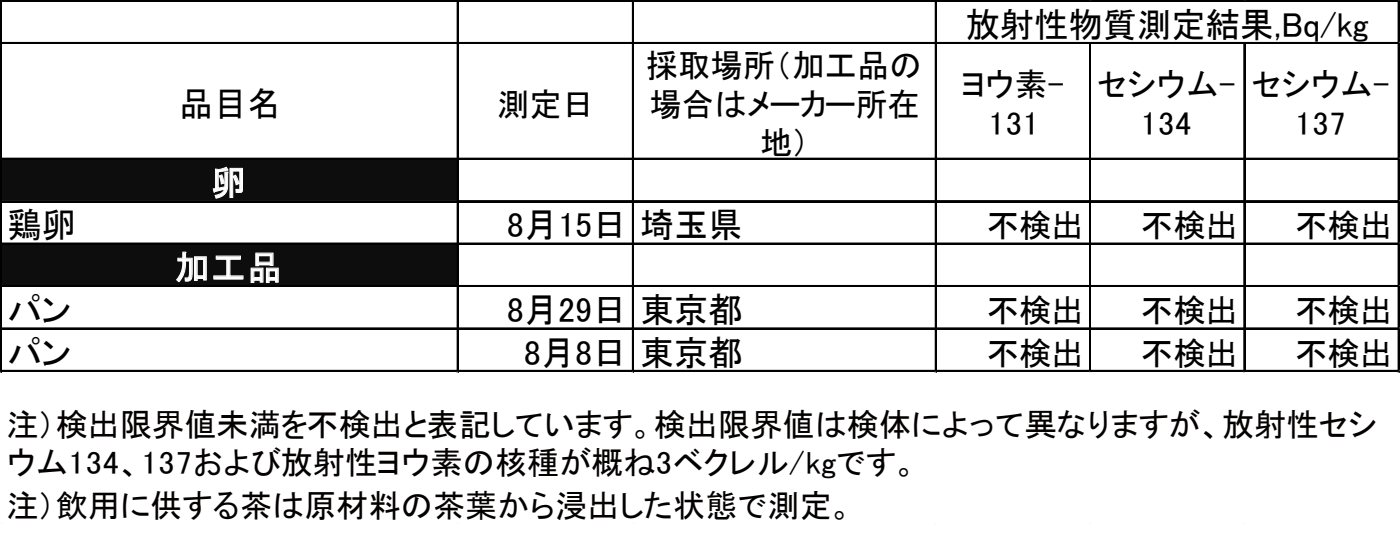
<style>
.page{position:relative;width:1400px;height:560px;background:#fff}
.page>*{position:absolute;margin:0;border:0;box-sizing:border-box;transform-origin:0 0}
.t1{font:34.8px "MS P Gothic";color:#000}
.t2{font:34.8px "MS P Gothic";color:#fff}
.t3{font:32.8px/38.6px "MS P Gothic";color:#000;text-align:center}
.t4{font:32.2px/38.6px "MS P Gothic";color:#040000}
</style>
<div class="page">
<div style="left:2px;top:158px;width:457px;height:45px;background:#0d0d0d"></div>
<div style="left:2px;top:243px;width:457px;height:44px;background:#0d0d0d"></div>
<svg style="left:212px;top:166px;width:31px;height:33px"></svg>
<svg style="left:176px;top:251px;width:31px;height:32px"></svg>
<svg style="left:213px;top:255px;width:31px;height:25px"></svg>
<svg style="left:250px;top:252px;width:29px;height:31px"></svg>
<hr style="left:2px;top:0;width:1398px;height:2px;background:#000">
<hr style="left:2px;top:42px;width:1398px;height:2px;background:#000">
<hr style="left:2px;top:158px;width:1398px;height:2px;background:#000">
<hr style="left:2px;top:200px;width:1398px;height:1px;background:#000">
<hr style="left:2px;top:201px;width:1398px;height:2px;background:#000">
<hr style="left:2px;top:243px;width:1398px;height:2px;background:#000">
<hr style="left:2px;top:285px;width:1398px;height:2px;background:#000">
<hr style="left:2px;top:328px;width:1398px;height:2px;background:#000">
<hr style="left:0;top:0;width:2px;height:372px;background:#000">
<hr style="left:457px;top:2px;width:2px;height:370px;background:#000">
<hr style="left:632px;top:2px;width:2px;height:370px;background:#000">
<hr style="left:935px;top:2px;width:2px;height:370px;background:#000">
<hr style="left:1089px;top:44px;width:1px;height:328px;background:#000">
<hr style="left:1090px;top:44px;width:1px;height:328px;background:#000">
<hr style="left:1243px;top:44px;width:1px;height:328px;background:#000">
<hr style="left:1244px;top:44px;width:2px;height:328px;background:#000">
<hr style="left:2px;top:370px;width:1398px;height:2px;background:#000">
<hr style="left:1398px;top:2px;width:2px;height:370px;background:#000">
<p class="t1" style="left:179px;top:86px;width:104px">品目名</p>
<p class="t3" style="left:497px;top:85px;width:99px">測定日</p>
<p class="t2" style="left:211px;top:165px;width:36px">卵</p>
<p class="t3" style="left:646px;top:46px;width:278px">採取場所（加工品の場合はメーカー所在地）</p>
<p class="t1" style="left:966px;top:7px;width:404px">放射性物質測定結果,Bq/kg</p>
<p class="t3" style="left:962px;top:65px;width:103px">ヨウ素-<br>131</p>
<p class="t3" style="left:1097px;top:65px;width:140px">セシウム-<br>134</p>
<p class="t3" style="left:1251px;top:65px;width:140px">セシウム-<br>137</p>
<p class="t1" style="left:8px;top:207px;width:70px">鶏卵</p>
<p class="t1" style="left:507px;top:207px;width:238px">8月15日埼玉県</p>
<p class="t3" style="left:987px;top:206px;width:99px">不検出</p>
<p class="t3" style="left:1141px;top:206px;width:99px">不検出</p>
<p class="t3" style="left:1295px;top:206px;width:99px">不検出</p>
<p class="t2" style="left:175px;top:250px;width:108px">加工品</p>
<p class="t1" style="left:8px;top:292px;width:65px">パン</p>
<p class="t1" style="left:507px;top:292px;width:238px">8月29日東京都</p>
<p class="t3" style="left:987px;top:291px;width:99px">不検出</p>
<p class="t3" style="left:1141px;top:291px;width:99px">不検出</p>
<p class="t3" style="left:1295px;top:291px;width:99px">不検出</p>
<p class="t1" style="left:8px;top:335px;width:65px">パン</p>
<p class="t1" style="left:524px;top:335px;width:221px">8月8日東京都</p>
<p class="t3" style="left:987px;top:333px;width:99px">不検出</p>
<p class="t3" style="left:1141px;top:333px;width:99px">不検出</p>
<p class="t3" style="left:1295px;top:333px;width:99px">不検出</p>
<p class="t4" style="left:6px;top:405px;width:1373px">注）検出限界値未満を不検出と表記しています。検出限界値は検体によって異なりますが、放射性セシウム134、137および放射性ヨウ素の核種が概ね3ベクレル/kgです。</p>
<p class="t4" style="left:6px;top:486px;width:848px">注）飲用に供する茶は原材料の茶葉から浸出した状態で測定。</p>
</div>
